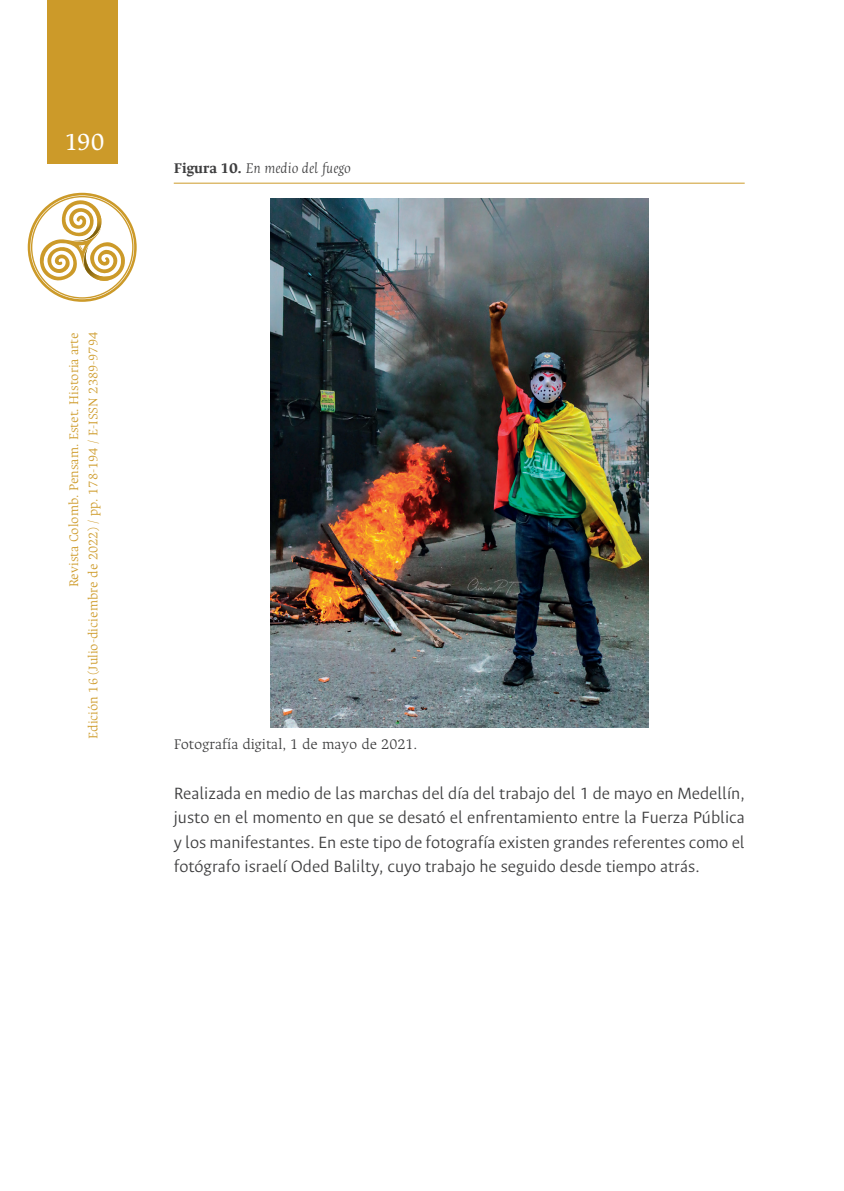
<style>
.page{position:relative;width:844px;height:1191px;background:#fff}
.page>*{position:absolute;margin:0;border:0;box-sizing:border-box;transform-origin:0 0}
.t1{font:26.25px "Ancizar Serif";color:#fff}
.t2{font:300 18.38px/24.5px "Ancizar Sans";color:#3e3e3f;text-align:justify}
.t3{font:300 15.75px "Ancizar Serif";color:#3e3e3f}
.t4{font:italic 300 15.75px "Ancizar Serif";color:#3e3e3f}
.t5{font:300 14px/19.2px "Ancizar Serif";color:#ce9b2a;text-align:right}
.s1{font-weight:700;font-style:normal}
</style>
<div class="page">
<div style="left:47px;top:0;width:71px;height:164px;background:#cc9a29"></div>
<svg style="left:28px;top:193px;width:109px;height:109px"></svg>
<hr style="left:174px;top:183px;width:570px;height:1px;background:#ce9b2a">
<img style="left:270px;top:199px;width:378px;height:529px">
<h1 class="t1" style="left:64px;top:126px;width:42px">190</h1>
<p class="t5" style="left:64px;top:739px;width:408px;rotate:-90deg">Revista Colomb. Pensam. Estet. Historia arte<br>Edición 16 (Julio-diciembre de 2022) / pp. 178-194 / E-ISSN 2389-9794</p>
<p class="t4" style="left:174px;top:159px;width:179px"><span class="s1">Figura 10.</span> En medio del fuego</p>
<p class="t3" style="left:174px;top:734px;width:245px">Fotografía digital, 1 de mayo de 2021.</p>
<p class="t2" style="left:174px;top:780px;width:572px">Realizada en medio de las marchas del día del trabajo del 1 de mayo en Medellín, justo en el momento en que se desató el enfrentamiento entre la Fuerza Pública y los manifestantes. En este tipo de fotografía existen grandes referentes como el fotógrafo israelí Oded Balilty, cuyo trabajo he seguido desde tiempo atrás.</p>
</div>
